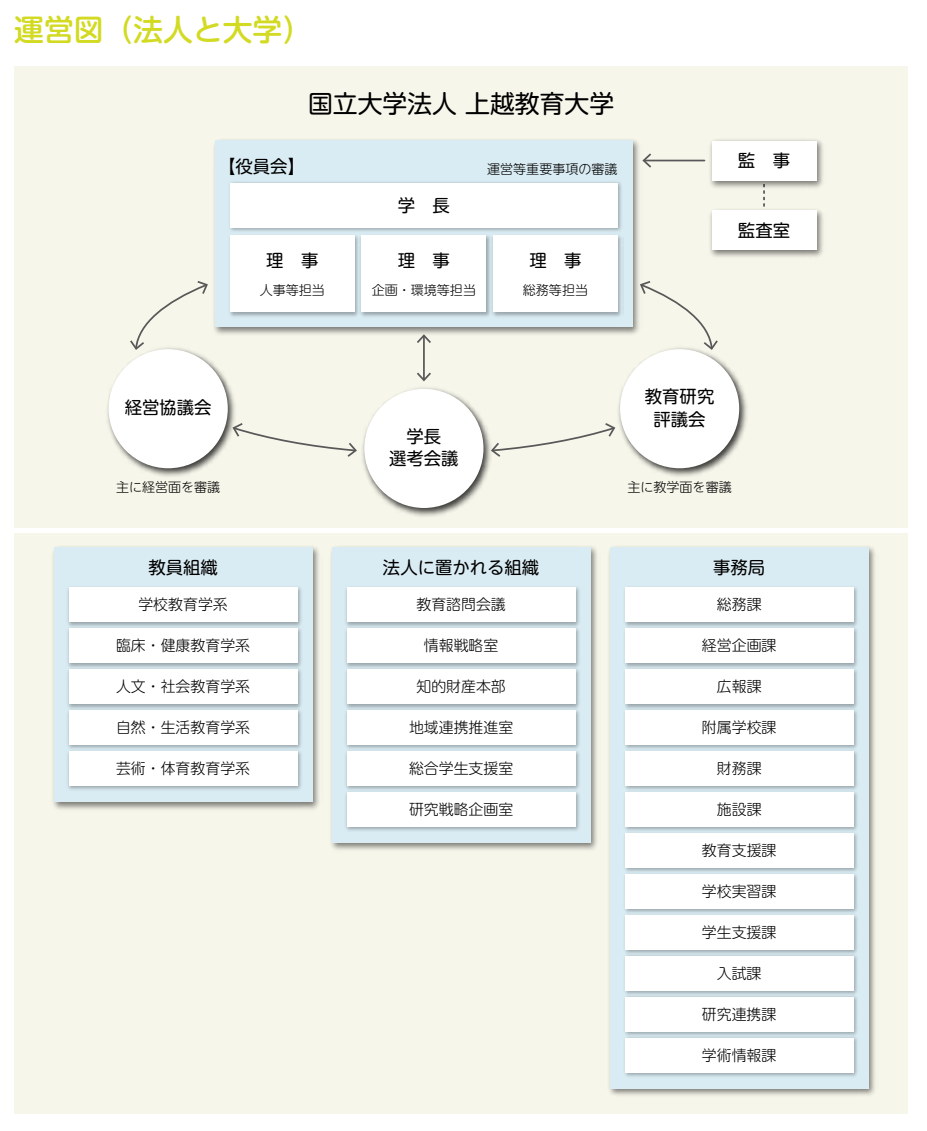
<style>
.page{position:relative;width:927px;height:1131px;background:#fff}
.page>*{position:absolute;margin:0;border:0;box-sizing:border-box;transform-origin:0 0}
.t1{font:500 29.75px "UD Shin M Go Pr 6 N";color:#d2da22}
.t2{font:24.85px "UD Shin M Go Pr 6 N";color:#000}
.t3{font:17.32px/22.4px "UD Shin M Go Pr 6 N";color:#000;text-align:center}
.t4{font:300 14.88px "UD Shin M Go Pr 6 N";color:#000}
.t5{font:300 12.95px "UD Shin M Go Pr 6 N";color:#000}
</style>
<div class="page">
<div style="left:14px;top:66px;width:893px;height:1047px;background:#f7f6eb"></div>
<hr style="left:14px;top:528px;width:893px;height:4px;background:#fff">
<svg style="left:642px;top:281px;width:75px;height:62px"></svg>
<svg style="left:494px;top:423px;width:120px;height:34px"></svg>
<svg style="left:239px;top:423px;width:118px;height:34px"></svg>
<svg style="left:130px;top:281px;width:78px;height:62px"></svg>
<hr style="left:423px;top:336px;width:1px;height:43px;background:#595858">
<svg style="left:417px;top:337px;width:14px;height:6px"></svg>
<svg style="left:417px;top:372px;width:14px;height:9px"></svg>
<hr style="left:644px;top:160px;width:60px;height:1px;background:#595858">
<svg style="left:642px;top:153px;width:9px;height:15px"></svg>
<img style="left:214px;top:139px;width:428px;height:198px">
<div style="left:215px;top:141px;width:417px;height:186px;background:#daecf3"></div>
<img style="left:331px;top:546px;width:266px;height:304px">
<div style="left:332px;top:547px;width:258px;height:296px;background:#daecf3"></div>
<img style="left:53px;top:546px;width:266px;height:264px">
<div style="left:54px;top:547px;width:258px;height:255px;background:#daecf3"></div>
<img style="left:609px;top:546px;width:266px;height:550px">
<div style="left:610px;top:547px;width:257px;height:541px;background:#daecf3"></div>
<img style="left:230px;top:182px;width:392px;height:50px">
<div style="left:230px;top:183px;width:387px;height:44px;background:#fff"></div>
<img style="left:710px;top:139px;width:113px;height:49px">
<div style="left:711px;top:141px;width:104px;height:39px;background:#fff"></div>
<img style="left:710px;top:205px;width:113px;height:52px">
<div style="left:711px;top:210px;width:104px;height:40px;background:#fff"></div>
<img style="left:230px;top:235px;width:260px;height:82px">
<div style="left:362px;top:235px;width:124px;height:77px;background:#fff"></div>
<img style="left:490px;top:235px;width:131px;height:82px">
<div style="left:493px;top:235px;width:124px;height:77px;background:#fff"></div>
<div style="left:230px;top:235px;width:124px;height:77px;background:#fff"></div>
<img style="left:625px;top:587px;width:232px;height:38px">
<div style="left:624px;top:587px;width:229px;height:35px;background:#fff"></div>
<img style="left:625px;top:625px;width:232px;height:41px">
<div style="left:624px;top:628px;width:229px;height:35px;background:#fff"></div>
<img style="left:625px;top:666px;width:232px;height:41px">
<div style="left:624px;top:669px;width:229px;height:35px;background:#fff"></div>
<img style="left:625px;top:707px;width:232px;height:41px">
<div style="left:624px;top:710px;width:229px;height:35px;background:#fff"></div>
<img style="left:625px;top:748px;width:232px;height:41px">
<div style="left:624px;top:751px;width:229px;height:34px;background:#fff"></div>
<img style="left:625px;top:789px;width:232px;height:41px">
<div style="left:624px;top:792px;width:229px;height:34px;background:#fff"></div>
<img style="left:625px;top:830px;width:232px;height:41px">
<div style="left:624px;top:833px;width:229px;height:34px;background:#fff"></div>
<img style="left:346px;top:587px;width:233px;height:38px">
<div style="left:347px;top:587px;width:228px;height:35px;background:#fff"></div>
<img style="left:346px;top:625px;width:233px;height:41px">
<div style="left:347px;top:628px;width:228px;height:35px;background:#fff"></div>
<img style="left:346px;top:666px;width:233px;height:41px">
<div style="left:347px;top:669px;width:228px;height:35px;background:#fff"></div>
<img style="left:346px;top:707px;width:233px;height:41px">
<div style="left:347px;top:710px;width:228px;height:35px;background:#fff"></div>
<img style="left:346px;top:748px;width:233px;height:41px">
<div style="left:347px;top:751px;width:228px;height:34px;background:#fff"></div>
<img style="left:346px;top:789px;width:233px;height:42px">
<div style="left:347px;top:792px;width:228px;height:34px;background:#fff"></div>
<img style="left:68px;top:587px;width:233px;height:38px">
<div style="left:69px;top:587px;width:228px;height:35px;background:#fff"></div>
<img style="left:68px;top:625px;width:233px;height:41px">
<div style="left:69px;top:628px;width:228px;height:35px;background:#fff"></div>
<img style="left:68px;top:666px;width:233px;height:41px">
<div style="left:69px;top:669px;width:228px;height:35px;background:#fff"></div>
<img style="left:68px;top:707px;width:233px;height:41px">
<div style="left:69px;top:710px;width:228px;height:35px;background:#fff"></div>
<img style="left:68px;top:748px;width:233px;height:42px">
<div style="left:69px;top:751px;width:228px;height:34px;background:#fff"></div>
<img style="left:625px;top:871px;width:232px;height:40px">
<div style="left:624px;top:874px;width:229px;height:34px;background:#fff"></div>
<img style="left:625px;top:911px;width:232px;height:41px">
<div style="left:624px;top:914px;width:229px;height:35px;background:#fff"></div>
<img style="left:625px;top:952px;width:232px;height:41px">
<div style="left:624px;top:955px;width:229px;height:35px;background:#fff"></div>
<img style="left:625px;top:993px;width:232px;height:41px">
<div style="left:624px;top:996px;width:229px;height:35px;background:#fff"></div>
<img style="left:625px;top:1034px;width:232px;height:43px">
<div style="left:624px;top:1037px;width:229px;height:35px;background:#fff"></div>
<img style="left:362px;top:387px;width:132px;height:130px">
<div style="left:364px;top:389px;width:119px;height:119px;background:#fff;border-radius:50%"></div>
<img style="left:614px;top:343px;width:133px;height:134px">
<div style="left:619px;top:349px;width:120px;height:119px;background:#fff;border-radius:50%"></div>
<img style="left:107px;top:343px;width:132px;height:134px">
<div style="left:109px;top:349px;width:119px;height:119px;background:#fff;border-radius:50%"></div>
<h1 class="t1" style="left:14px;top:5px;width:299px">運営図（法人と大学）</h1>
<h2 class="t2" style="left:308px;top:83px;width:307px">国立大学法人 上越教育大学</h2>
<p class="t3" style="left:218px;top:154px;width:88px">【役員会】</p>
<p class="t5" style="left:487px;top:158px;width:132px">運営等重要事項の審議</p>
<p class="t3" style="left:397px;top:193px;width:54px">学　長</p>
<p class="t3" style="left:266px;top:248px;width:54px">理　事</p>
<p class="t5" style="left:260px;top:279px;width:67px">人事等担当</p>
<p class="t3" style="left:397px;top:248px;width:54px">理　事</p>
<p class="t5" style="left:371px;top:279px;width:106px">企画・環境等担当</p>
<p class="t3" style="left:529px;top:248px;width:54px">理　事</p>
<p class="t5" style="left:522px;top:279px;width:67px">総務等担当</p>
<p class="t3" style="left:737px;top:148px;width:54px">監　事</p>
<p class="t3" style="left:737px;top:218px;width:54px">監査室</p>
<p class="t3" style="left:125px;top:395px;width:88px">経営協議会</p>
<p class="t3" style="left:389px;top:424px;width:71px">学長<br>選考会議</p>
<p class="t3" style="left:644px;top:384px;width:71px">教育研究評議会</p>
<p class="t5" style="left:116px;top:477px;width:106px">主に経営面を審議</p>
<p class="t5" style="left:627px;top:477px;width:106px">主に教学面を審議</p>
<p class="t3" style="left:148px;top:555px;width:71px">教員組織</p>
<p class="t4" style="left:138px;top:592px;width:91px">学校教育学系</p>
<p class="t4" style="left:116px;top:633px;width:135px">臨床・健康教育学系</p>
<p class="t4" style="left:116px;top:674px;width:135px">人文・社会教育学系</p>
<p class="t4" style="left:116px;top:715px;width:135px">自然・生活教育学系</p>
<p class="t4" style="left:116px;top:756px;width:135px">芸術・体育教育学系</p>
<p class="t3" style="left:383px;top:555px;width:158px">法人に置かれる組織</p>
<p class="t3" style="left:712px;top:555px;width:54px">事務局</p>
<p class="t4" style="left:416px;top:592px;width:91px">教育諮問会議</p>
<p class="t4" style="left:424px;top:633px;width:76px">情報戦略室</p>
<p class="t4" style="left:416px;top:674px;width:91px">知的財産本部</p>
<p class="t4" style="left:409px;top:715px;width:106px">地域連携推進室</p>
<p class="t4" style="left:409px;top:756px;width:106px">総合学生支援室</p>
<p class="t4" style="left:409px;top:797px;width:106px">研究戦略企画室</p>
<p class="t4" style="left:716px;top:592px;width:46px">総務課</p>
<p class="t4" style="left:701px;top:633px;width:76px">経営企画課</p>
<p class="t4" style="left:716px;top:674px;width:46px">広報課</p>
<p class="t4" style="left:701px;top:715px;width:76px">附属学校課</p>
<p class="t4" style="left:716px;top:756px;width:46px">財務課</p>
<p class="t4" style="left:716px;top:797px;width:46px">施設課</p>
<p class="t4" style="left:701px;top:838px;width:76px">教育支援課</p>
<p class="t4" style="left:701px;top:879px;width:76px">学校実習課</p>
<p class="t4" style="left:701px;top:920px;width:76px">学生支援課</p>
<p class="t4" style="left:716px;top:961px;width:46px">入試課</p>
<p class="t4" style="left:701px;top:1001px;width:76px">研究連携課</p>
<p class="t4" style="left:701px;top:1042px;width:76px">学術情報課</p>
</div>
